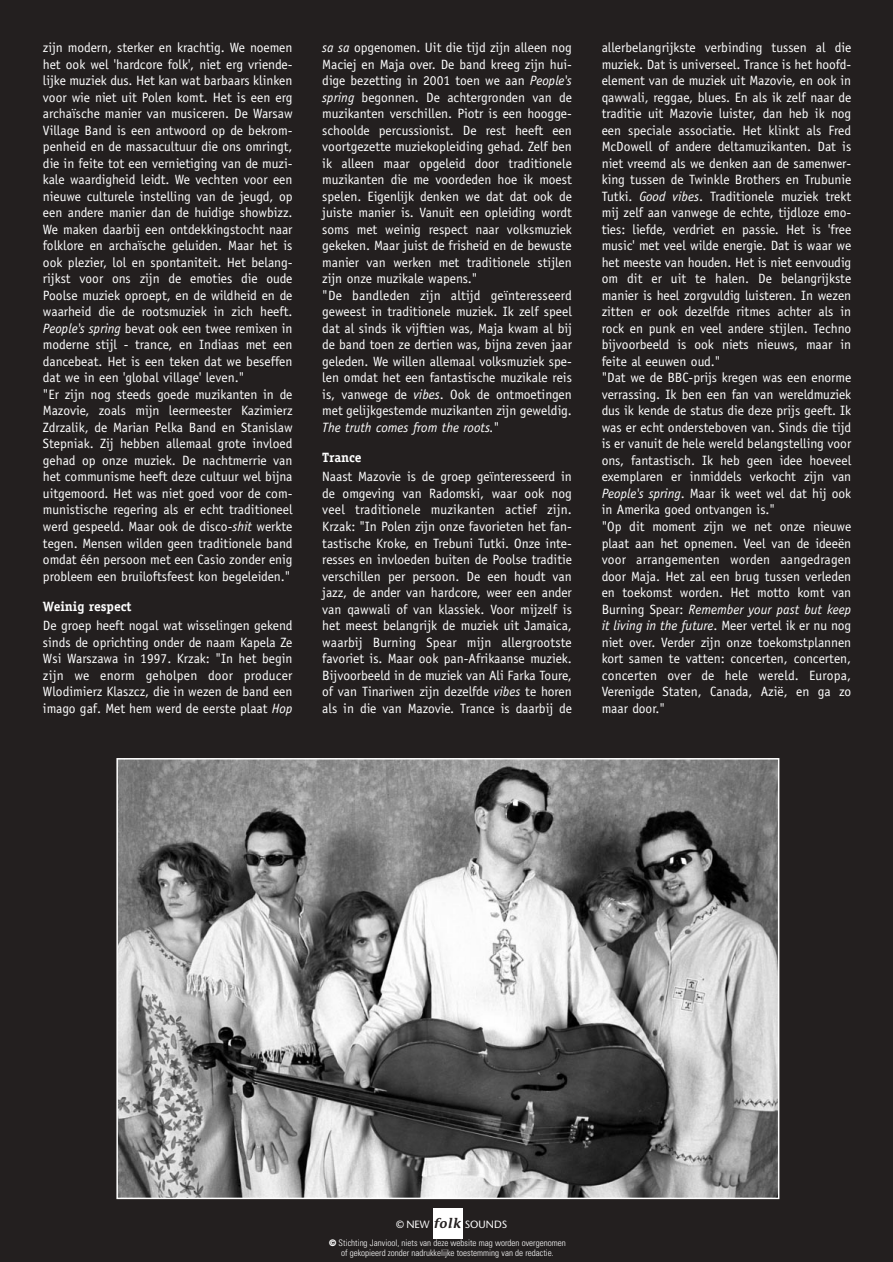
<style>
.page{position:relative;width:893px;height:1262px;background:#fff}
.page>*{position:absolute;margin:0;border:0;box-sizing:border-box;transform-origin:0 0}
.t1{font:13.5px/16.5px "Officina Sans";color:#fff}
.t2{font:700 13.5px "Officina Serif";color:#fff}
.t3{font:10.5px "Stone Sans";color:#fff}
.t4{font:300 condensed 9px/9.8px "Univers";color:#fff;text-align:center}
.s1{font-style:italic}
.s2{font-family:"Stone Informal";font-weight:600;font-style:italic;font-size:13.8px;color:#231f1f}
.s3{font-weight:900;font-stretch:expanded}
</style>
<div class="page">
<div style="left:0;top:0;width:892px;height:1261px;background:#231f1f"></div>
<img style="left:119px;top:761px;width:657px;height:435px">
<div style="left:116px;top:758px;width:663px;height:441px;border:2px solid #fff"></div>
<div style="left:433px;top:1208px;width:30px;height:30px;background:#fff"></div>
<p class="t1" style="left:43px;top:41px;width:251px">zijn modern, sterker en krachtig. We noemen het ook wel 'hardcore folk', niet erg vriende&shy;lijke muziek dus. Het kan wat barbaars klinken voor wie niet uit Polen komt. Het is een erg archaïsche manier van musiceren. De Warsaw Village Band is een antwoord op de bekrom&shy;penheid en de massacultuur die ons omringt, die in feite tot een vernietiging van de muzi&shy;kale waardigheid leidt. We vechten voor een nieuwe culturele instelling van de jeugd, op een andere manier dan de huidige showbizz.<br>We maken daarbij een ontdekkingstocht naar folklore en archaïsche geluiden. Maar het is ook plezier, lol en spontaniteit. Het belang&shy;rijkst voor ons zijn de emoties die oude Poolse muziek oproept, en de wildheid en de waarheid die de rootsmuziek in zich heeft.<br><span class="s1">People's spring</span> bevat ook een twee remixen in moderne stijl - trance, en Indiaas met een dancebeat. Het is een teken dat we beseffen dat we in een 'global village' leven."<br>"Er zijn nog steeds goede muzikanten in de Mazovie, zoals mijn leermeester Kazimierz Zdrzalik, de Marian Pelka Band en Stanislaw Stepniak. Zij hebben allemaal grote invloed gehad op onze muziek. De nachtmerrie van het communisme heeft deze cultuur wel bijna uitgemoord. Het was niet goed voor de com&shy;munistische regering als er echt traditioneel werd gespeeld. Maar ook de disco-<span class="s1">shit</span> werkte tegen. Mensen wilden geen traditionele band omdat één persoon met een Casio zonder enig probleem een bruiloftsfeest kon begeleiden."</p>
<p class="t2" style="left:43px;top:601px;width:90px">Weinig respect</p>
<p class="t1" style="left:43px;top:618px;width:251px;text-align:justify">De groep heeft nogal wat wisselingen gekend sinds de oprichting onder de naam Kapela Ze Wsi Warszawa in 1997. Krzak: "In het begin zijn we enorm geholpen door producer Wlodimierz Klaszcz, die in wezen de band een imago gaf. Met hem werd de eerste plaat <span class="s1">Hop</span></p>
<p class="t1" style="left:322px;top:41px;width:251px"><span class="s1">sa sa</span> opgenomen. Uit die tijd zijn alleen nog Maciej en Maja over. De band kreeg zijn hui&shy;dige bezetting in 2001 toen we aan <span class="s1">People's spring</span> begonnen. De achtergronden van de muzikanten verschillen. Piotr is een hoogge&shy;schoolde percussionist. De rest heeft een voortgezette muziekopleiding gehad. Zelf ben ik alleen maar opgeleid door traditionele muzikanten die me voordeden hoe ik moest spelen. Eigenlijk denken we dat dat ook de juiste manier is. Vanuit een opleiding wordt soms met weinig respect naar volksmuziek gekeken. Maar juist de frisheid en de bewuste manier van werken met traditionele stijlen zijn onze muzikale wapens."<br>"De bandleden zijn altijd geïnteresseerd geweest in traditionele muziek. Ik zelf speel dat al sinds ik vijftien was, Maja kwam al bij de band toen ze dertien was, bijna zeven jaar geleden. We willen allemaal volksmuziek spe&shy;len omdat het een fantastische muzikale reis is, vanwege de <span class="s1">vibes</span>. Ook de ontmoetingen met gelijkgestemde muzikanten zijn geweldig.<br><span class="s1">The truth comes from the roots.</span>"</p>
<p class="t2" style="left:322px;top:452px;width:41px">Trance</p>
<p class="t1" style="left:322px;top:470px;width:251px;text-align:justify">Naast Mazovie is de groep geïnteresseerd in de omgeving van Radomski, waar ook nog veel traditionele muzikanten actief zijn.<br>Krzak: "In Polen zijn onze favorieten het fan&shy;tastische Kroke, en Trebuni Tutki. Onze inte&shy;resses en invloeden buiten de Poolse traditie verschillen per persoon. De een houdt van jazz, de ander van hardcore, weer een ander van qawwali of van klassiek. Voor mijzelf is het meest belangrijk de muziek uit Jamaica, waarbij Burning Spear mijn allergrootste favoriet is. Maar ook pan-Afrikaanse muziek.<br>Bijvoorbeeld in de muziek van Ali Farka Toure, of van Tinariwen zijn dezelfde <span class="s1">vibes</span> te horen als in die van Mazovie. Trance is daarbij de</p>
<p class="t1" style="left:601px;top:41px;width:251px">allerbelangrijkste verbinding tussen al die muziek. Dat is universeel. Trance is het hoofd&shy;element van de muziek uit Mazovie, en ook in qawwali, reggae, blues. En als ik zelf naar de traditie uit Mazovie luister, dan heb ik nog een speciale associatie. Het klinkt als Fred McDowell of andere deltamuzikanten. Dat is niet vreemd als we denken aan de samenwer&shy;king tussen de Twinkle Brothers en Trubunie Tutki. <span class="s1">Good vibes</span>. Traditionele muziek trekt mij zelf aan vanwege de echte, tijdloze emo&shy;ties: liefde, verdriet en passie. Het is 'free music' met veel wilde energie. Dat is waar we het meeste van houden. Het is niet eenvoudig om dit er uit te halen. De belangrijkste manier is heel zorgvuldig luisteren. In wezen zitten er ook dezelfde ritmes achter als in rock en punk en veel andere stijlen. Techno bijvoorbeeld is ook niets nieuws, maar in feite al eeuwen oud."<br>"Dat we de BBC-prijs kregen was een enorme verrassing. Ik ben een fan van wereldmuziek dus ik kende de status die deze prijs geeft. Ik was er echt ondersteboven van. Sinds die tijd is er vanuit de hele wereld belangstelling voor ons, fantastisch. Ik heb geen idee hoeveel exemplaren er inmiddels verkocht zijn van <span class="s1">People's spring</span>. Maar ik weet wel dat hij ook in Amerika goed ontvangen is."<br>"Op dit moment zijn we net onze nieuwe plaat aan het opnemen. Veel van de ideeën voor arrangementen worden aangedragen door Maja. Het zal een brug tussen verleden en toekomst worden. Het motto komt van Burning Spear: <span class="s1">Remember your past but keep it living in the future</span>. Meer vertel ik er nu nog niet over. Verder zijn onze toekomstplannen kort samen te vatten: concerten, concerten, concerten over de hele wereld. Europa, Verenigde Staten, Canada, Azië, en ga zo maar door."</p>
<p class="t3" style="left:396px;top:1220px;width:113px">© NEW <span class="s2">folk</span> SOUNDS</p>
<p class="t4" style="left:329px;top:1239px;width:238px"><span class="s3">©</span> Stichting Janviool, niets van deze website mag worden overgenomen of gekopieerd zonder nadrukkelijke toestemming van de redactie.</p>
</div>
